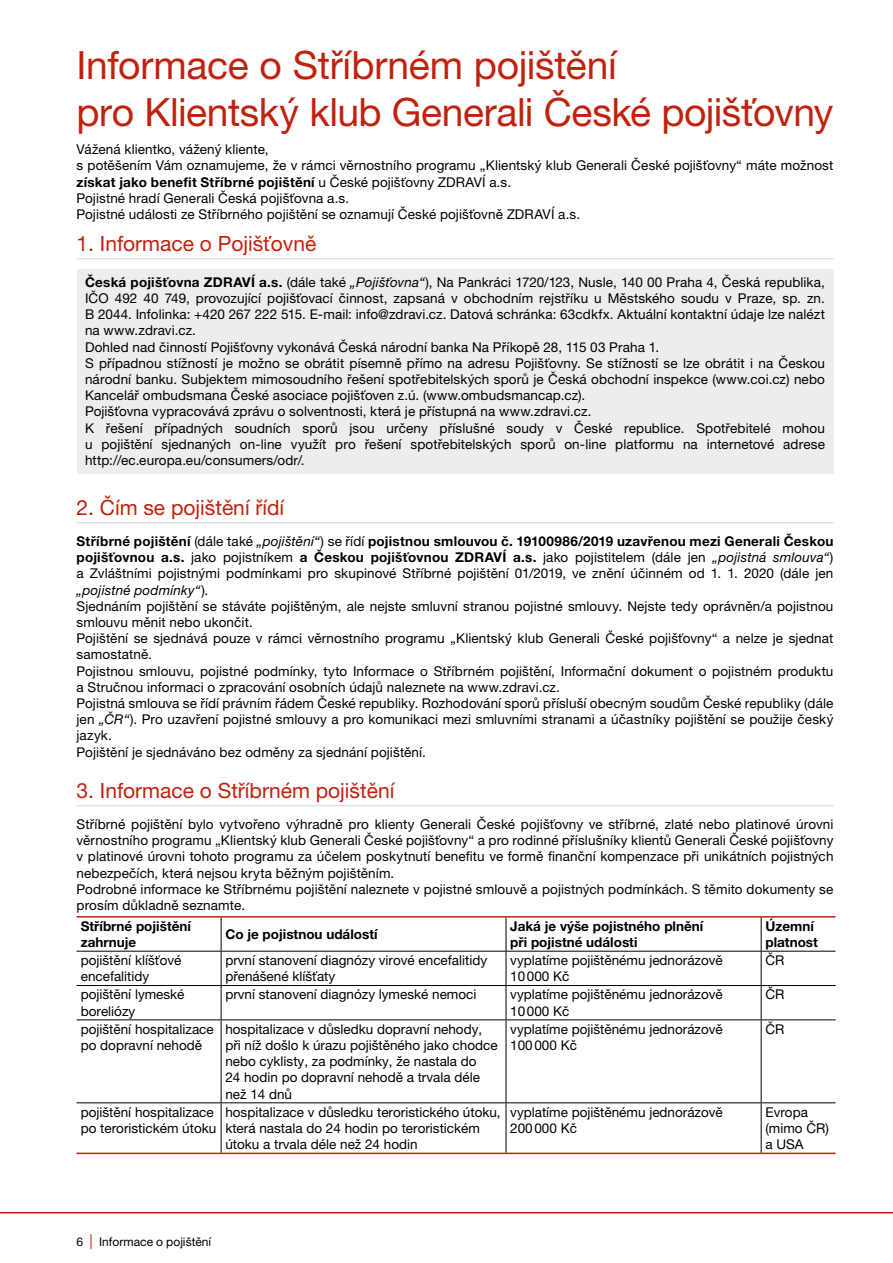
<style>
.page{position:relative;width:893px;height:1263px;background:#fff}
.page>*{position:absolute;margin:0;border:0;box-sizing:border-box;transform-origin:0 0}
.t1{font:39px/46.8px "Helvetica Neue LT Pro";letter-spacing:-.01em;color:#c1210d}
.t2{font:21px "Helvetica Neue LT Pro";color:#c1210d}
.t3{font:13.5px/16.2px "Helvetica Neue LT Pro";letter-spacing:.005em;color:#000}
.t4{font:700 13.5px/16.2px "Helvetica Neue LT Pro";color:#000}
.t5{font:12px "Helvetica Neue LT Pro";letter-spacing:.005em;color:#000}
.s1{font-weight:700}
.s2{font-style:italic}
.s3{font-size:15px;color:#c1210d}
</style>
<div class="page">
<hr style="left:0;top:1212px;width:893px;height:1px;background:#c1210d">
<hr style="left:77px;top:258px;width:756px;height:1px;background:#dadada">
<hr style="left:77px;top:522px;width:756px;height:1px;background:#dadada">
<hr style="left:77px;top:805px;width:756px;height:1px;background:#dadada">
<div style="left:77px;top:269px;width:756px;height:204px;background:#ededed"></div>
<hr style="left:221px;top:917px;width:1px;height:34px;background:#000">
<hr style="left:506px;top:917px;width:1px;height:34px;background:#000">
<hr style="left:77px;top:951px;width:144px;height:1px;background:#000">
<hr style="left:77px;top:985px;width:144px;height:1px;background:#000">
<hr style="left:221px;top:951px;width:1px;height:34px;background:#000">
<hr style="left:506px;top:951px;width:1px;height:34px;background:#000">
<hr style="left:221px;top:986px;width:1px;height:33px;background:#000">
<hr style="left:506px;top:986px;width:1px;height:33px;background:#000">
<hr style="left:221px;top:951px;width:285px;height:1px;background:#000">
<hr style="left:506px;top:951px;width:255px;height:1px;background:#000">
<hr style="left:761px;top:951px;width:75px;height:1px;background:#000">
<hr style="left:221px;top:985px;width:285px;height:1px;background:#000">
<hr style="left:506px;top:985px;width:255px;height:1px;background:#000">
<hr style="left:761px;top:985px;width:75px;height:1px;background:#000">
<hr style="left:77px;top:1019px;width:144px;height:1px;background:#000">
<hr style="left:221px;top:1020px;width:1px;height:82px;background:#000">
<hr style="left:506px;top:1020px;width:1px;height:82px;background:#000">
<hr style="left:221px;top:1103px;width:1px;height:49px;background:#000">
<hr style="left:506px;top:1103px;width:1px;height:49px;background:#000">
<hr style="left:221px;top:1019px;width:285px;height:1px;background:#000">
<hr style="left:506px;top:1019px;width:255px;height:1px;background:#000">
<hr style="left:761px;top:1019px;width:75px;height:1px;background:#000">
<hr style="left:77px;top:916px;width:144px;height:1px;background:#c1210d">
<hr style="left:221px;top:916px;width:285px;height:1px;background:#c1210d">
<hr style="left:506px;top:916px;width:255px;height:1px;background:#c1210d">
<hr style="left:761px;top:916px;width:75px;height:1px;background:#c1210d">
<hr style="left:77px;top:1152px;width:144px;height:2px;background:#c1210d">
<hr style="left:221px;top:1152px;width:285px;height:2px;background:#c1210d">
<hr style="left:506px;top:1152px;width:255px;height:2px;background:#c1210d">
<hr style="left:761px;top:1152px;width:75px;height:2px;background:#c1210d">
<hr style="left:77px;top:1102px;width:144px;height:1px;background:#000">
<hr style="left:221px;top:1102px;width:285px;height:1px;background:#000">
<hr style="left:506px;top:1102px;width:255px;height:1px;background:#000">
<hr style="left:761px;top:1102px;width:75px;height:1px;background:#000">
<hr style="left:761px;top:917px;width:1px;height:34px;background:#000">
<hr style="left:761px;top:951px;width:1px;height:34px;background:#000">
<hr style="left:761px;top:986px;width:1px;height:33px;background:#000">
<hr style="left:761px;top:1020px;width:1px;height:82px;background:#000">
<hr style="left:761px;top:1103px;width:1px;height:49px;background:#000">
<h1 class="t1" style="left:77px;top:41px;width:758px">Informace o Stříbrném pojištění<br>pro Klientský klub Generali České pojišťovny</h1>
<p class="t3" style="left:77px;top:141px;width:758px">Vážená klientko, vážený kliente,<br>s potěšením Vám oznamujeme, že v rámci věrnostního programu „Klientský klub Generali České pojišťovny“ máte možnost <span class="s1">získat jako benefit Stříbrné pojištění</span> u České pojišťovny ZDRAVÍ a.s.<br>Pojistné hradí Generali Česká pojišťovna a.s.<br>Pojistné události ze Stříbrného pojištění se oznamují České pojišťovně ZDRAVÍ a.s.</p>
<h2 class="t2" style="left:77px;top:231px;width:241px">1. Informace o Pojišťovně</h2>
<p class="t3" style="left:85px;top:274px;width:741px"><span class="s1">Česká pojišťovna ZDRAVÍ a.s.</span> (dále také <span class="s2">„Pojišťovna“</span>), Na Pankráci 1720/123, Nusle, 140 00 Praha 4, Česká republika, IČO 492 40 749, provozující pojišťovací činnost, zapsaná v obchodním rejstříku u Městského soudu v Praze, sp. zn.<br>B 2044. Infolinka: +420 267 222 515. E-mail: info@zdravi.cz. Datová schránka: 63cdkfx. Aktuální kontaktní údaje lze nalézt na www.zdravi.cz.<br>Dohled nad činností Pojišťovny vykonává Česká národní banka Na Příkopě 28, 115 03 Praha 1.<br>S případnou stížností je možno se obrátit písemně přímo na adresu Pojišťovny. Se stížností se lze obrátit i na Českou národní banku. Subjektem mimosoudního řešení spotřebitelských sporů je Česká obchodní inspekce (www.coi.cz) nebo Kancelář ombudsmana České asociace pojišťoven z.ú. (www.ombudsmancap.cz).<br>Pojišťovna vypracovává zprávu o solventnosti, která je přístupná na www.zdravi.cz.<br>K řešení případných soudních sporů jsou určeny příslušné soudy v České republice. Spotřebitelé mohou u pojištění sjednaných on-line využít pro řešení spotřebitelských sporů on-line platformu na internetové adrese http://ec.europa.eu/consumers/odr/.</p>
<h2 class="t2" style="left:77px;top:495px;width:209px">2. Čím se pojištění řídí</h2>
<p class="t3" style="left:77px;top:533px;width:758px"><span class="s1">Stříbrné pojištění</span> (dále také <span class="s2">„pojištění“</span>) se řídí <span class="s1">pojistnou smlouvou č. 19100986/2019 uzavřenou mezi Generali Českou pojišťovnou a.s.</span> jako pojistníkem <span class="s1">a Českou pojišťovnou ZDRAVÍ a.s.</span> jako pojistitelem (dále jen <span class="s2">„pojistná smlouva“</span>) a Zvláštními pojistnými podmínkami pro skupinové Stříbrné pojištění 01/2019, ve znění účinném od 1. 1. 2020 (dále jen <span class="s2">„pojistné podmínky“</span>).<br>Sjednáním pojištění se stáváte pojištěným, ale nejste smluvní stranou pojistné smlouvy. Nejste tedy oprávněn/a pojistnou smlouvu měnit nebo ukončit.<br>Pojištění se sjednává pouze v rámci věrnostního programu „Klientský klub Generali České pojišťovny“ a nelze je sjednat samostatně.<br>Pojistnou smlouvu, pojistné podmínky, tyto Informace o Stříbrném pojištění, Informační dokument o pojistném produktu a Stručnou informaci o zpracování osobních údajů naleznete na www.zdravi.cz.<br>Pojistná smlouva se řídí právním řádem České republiky. Rozhodování sporů přísluší obecným soudům České republiky (dále jen <span class="s2">„ČR“</span>). Pro uzavření pojistné smlouvy a pro komunikaci mezi smluvními stranami a účastníky pojištění se použije český jazyk.<br>Pojištění je sjednáváno bez odměny za sjednání pojištění.</p>
<h2 class="t2" style="left:77px;top:778px;width:319px">3. Informace o Stříbrném pojištění</h2>
<p class="t3" style="left:77px;top:816px;width:758px">Stříbrné pojištění bylo vytvořeno výhradně pro klienty Generali České pojišťovny ve stříbrné, zlaté nebo platinové úrovni věrnostního programu „Klientský klub Generali České pojišťovny“ a pro rodinné příslušníky klientů Generali České pojišťovny v platinové úrovni tohoto programu za účelem poskytnutí benefitu ve formě finanční kompenzace při unikátních pojistných nebezpečích, která nejsou kryta běžným pojištěním.<br>Podrobné informace ke Stříbrnému pojištění naleznete v pojistné smlouvě a pojistných podmínkách. S těmito dokumenty se prosím důkladně seznamte.</p>
<p class="t4" style="left:81px;top:917px;width:112px">Stříbrné pojištění zahrnuje</p>
<p class="t4" style="left:225px;top:926px;width:154px">Co je pojistnou událostí</p>
<p class="t4" style="left:510px;top:917px;width:195px">Jaká je výše pojistného plnění při pojistné události</p>
<p class="t4" style="left:765px;top:917px;width:54px">Územní platnost</p>
<p class="t3" style="left:81px;top:952px;width:102px">pojištění klíšťové encefalitidy</p>
<p class="t3" style="left:225px;top:952px;width:263px">první stanovení diagnózy virové encefalitidy přenášené klíšťaty</p>
<p class="t3" style="left:510px;top:952px;width:214px">vyplatíme pojištěnému jednorázově<br>10000 Kč</p>
<p class="t3" style="left:765px;top:952px;width:20px">ČR</p>
<p class="t3" style="left:81px;top:986px;width:105px">pojištění lymeské boreliózy</p>
<p class="t3" style="left:225px;top:986px;width:253px">první stanovení diagnózy lymeské nemoci</p>
<p class="t3" style="left:510px;top:986px;width:214px">vyplatíme pojištěnému jednorázově<br>10000 Kč</p>
<p class="t3" style="left:765px;top:986px;width:20px">ČR</p>
<p class="t3" style="left:81px;top:1021px;width:134px">pojištění hospitalizace po dopravní nehodě</p>
<p class="t3" style="left:225px;top:1021px;width:274px">hospitalizace v důsledku dopravní nehody, při níž došlo k úrazu pojištěného jako chodce nebo cyklisty, za podmínky, že nastala do<br>24 hodin po dopravní nehodě a trvala déle než 14 dnů</p>
<p class="t3" style="left:510px;top:1021px;width:214px">vyplatíme pojištěnému jednorázově<br>100000 Kč</p>
<p class="t3" style="left:765px;top:1021px;width:20px">ČR</p>
<p class="t3" style="left:81px;top:1104px;width:137px">pojištění hospitalizace po teroristickém útoku</p>
<p class="t3" style="left:225px;top:1104px;width:277px">hospitalizace v důsledku teroristického útoku, která nastala do 24 hodin po teroristickém útoku a trvala déle než 24 hodin</p>
<p class="t3" style="left:510px;top:1104px;width:214px">vyplatíme pojištěnému jednorázově<br>200000 Kč</p>
<p class="t3" style="left:765px;top:1104px;width:65px">Evropa (mimo ČR) a USA</p>
<p class="t5" style="left:77px;top:1234px;width:136px">6 <span class="s3">|</span> Informace o pojištění</p>
</div>
